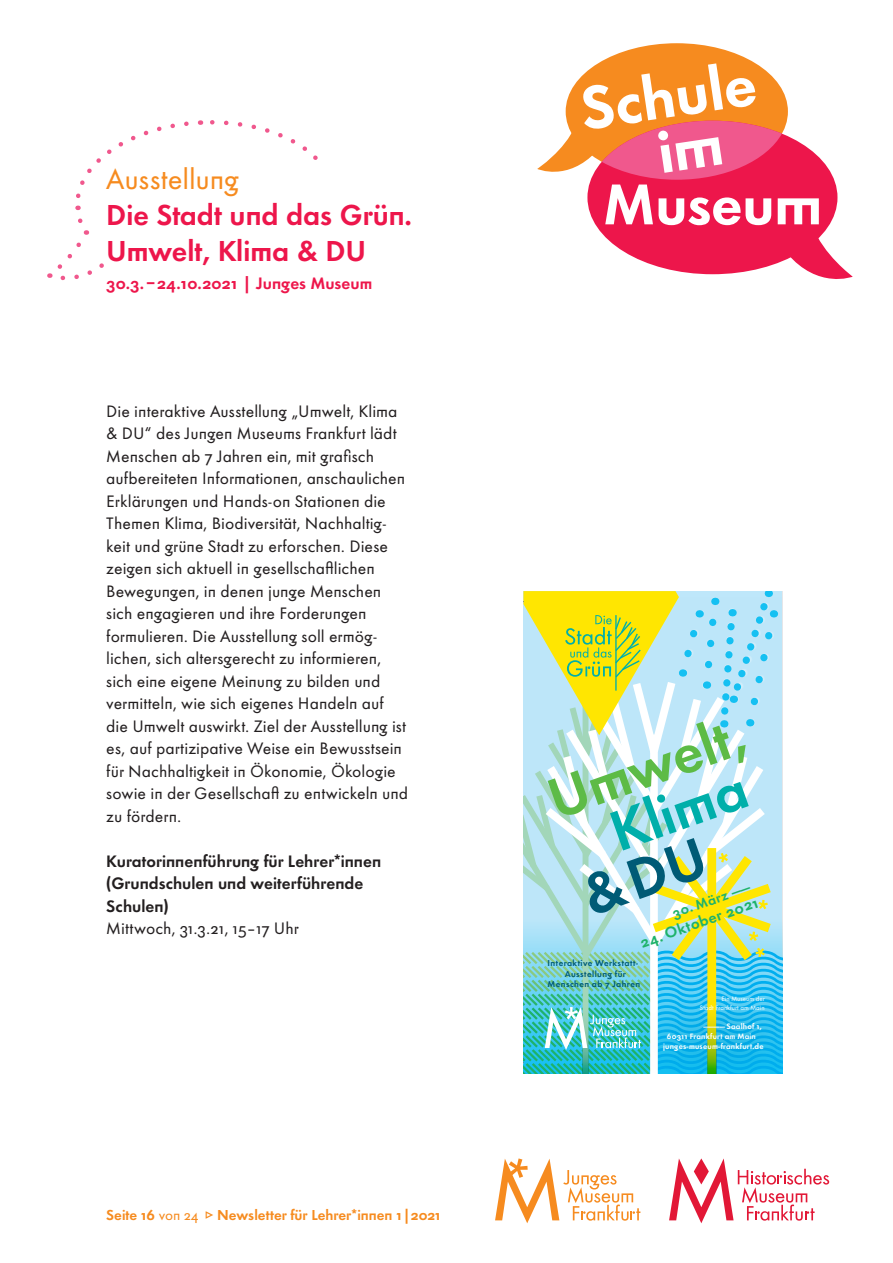
<style>
.page{position:relative;width:893px;height:1263px;background:#fff}
.page>*{position:absolute;margin:0;border:0;box-sizing:border-box;transform-origin:0 0}
.t1{font:30px "Futura HMF Demi Bold Os F";color:#ed164b}
.Subhead_groß{font:30px "Futura HMF Book Os F";letter-spacing:-.005em;color:#f68b1f}
.Fließtext{font:17.25px/22.5px "Futura HMF Book Os F";color:#231f20}
.Fließtext-2{font:17.25px/22.5px "Futura HMF Demi Bold Os F";color:#231f20}
.Subhead_klein{font:17.25px "Futura HMF Demi Bold Os F";color:#ed164b}
.t2{font:15.9px "Futura HMF Demi Bold Os F";color:#1eb26a}
.t3{font:15px "Futura HMF Demi Bold Os F";color:#f68b1f}
.t4{font:14.25px "Futura HMF Demi Bold Os F";color:#1eb26a}
.t5{font:9px/10.4px "Futura HMF Demi Bold Os F";letter-spacing:.045em;color:#005b76;text-align:center}
.t6{font:8.1px "Futura HMF Demi Bold Os F";letter-spacing:.025em;color:#fff}
.t7{font:6.75px/9.1px "Futura HMF Book Os F";color:#fff;text-align:right}
.s1{font-family:"Futura HMF Book Os F"}
</style>
<div class="page">
<svg style="left:495px;top:1158px;width:145px;height:65px"></svg>
<svg style="left:669px;top:1158px;width:160px;height:65px"></svg>
<svg style="left:523px;top:591px;width:260px;height:483px;background:#9fd9c4"></svg>
<svg style="left:49px;top:120px;width:269px;height:161px"></svg>
<div style="left:106px;top:166px;width:462px;height:144px;background:#fff"></div>
<div style="left:566px;top:43px;width:222px;height:137px;background:#f68b1f;border-radius:50%"></div>
<svg style="left:537px;top:63px;width:316px;height:216px"></svg>
<p class="Subhead_groß" style="left:106px;top:161px;width:134px">Ausstellung</p>
<p class="t1" style="left:106px;top:195px;width:307px">Die Stadt und das Grün.</p>
<p class="t1" style="left:106px;top:231px;width:261px">Umwelt, Klima &amp; DU</p>
<p class="Subhead_klein" style="left:106px;top:272px;width:267px">30.3.–24.10.2021 | Junges Museum</p>
<p class="Fließtext" style="left:106px;top:400px;width:303px">Die interaktive Ausstellung „Umwelt, Klima &amp; DU“ des Jungen Museums Frankfurt lädt Menschen ab 7 Jahren ein, mit grafisch aufbereiteten Informationen, anschaulichen Erklärungen und Hands-on Stationen die Themen Klima, Biodiversität, Nachhaltig&shy;keit und grüne Stadt zu erforschen. Diese zeigen sich aktuell in gesellschaftlichen Bewegungen, in denen junge Menschen sich engagieren und ihre Forderungen formulieren. Die Ausstellung soll ermög&shy;lichen, sich altersgerecht zu informieren, sich eine eigene Meinung zu bilden und vermitteln, wie sich eigenes Handeln auf die Umwelt auswirkt. Ziel der Ausstellung ist es, auf partizipative Weise ein Bewusstsein für Nachhaltigkeit in Ökonomie, Ökologie sowie in der Gesellschaft zu entwickeln und zu fördern.</p>
<p class="Fließtext-2" style="left:106px;top:849px;width:276px">Kuratorinnenführung für Lehrer*innen (Grundschulen und weiterführende<br>Schulen)</p>
<p class="Fließtext" style="left:106px;top:917px;width:194px">Mittwoch, 31.3.21, 15 –17 Uhr</p>
<p class="t3" style="left:106px;top:1205px;width:336px">Seite 16 <span class="s1">von 24</span> Newsletter für Lehrer*innen 1|2021</p>
<p class="t4" style="left:670px;top:904px;width:83px;rotate:-19deg">30. März ——</p>
<p class="t2" style="left:637px;top:933px;width:126px;rotate:-19deg">24. Oktober 2021</p>
<p class="t5" style="left:548px;top:958px;width:94px">Interaktive Werkstatt-<br>Ausstellung für<br>Menschen ab 7 Jahren</p>
<p class="t7" style="left:700px;top:994px;width:66px">Ein Museum der<br>Stadt Frankfurt am Main</p>
<p class="t6" style="left:703px;top:1021px;width:60px">———— Saalhof 1,</p>
<p class="t6" style="left:667px;top:1031px;width:91px">60311 Frankfurt am Main</p>
<p class="t6" style="left:663px;top:1040px;width:102px">junges-museum-frankfurt.de</p>
</div>
